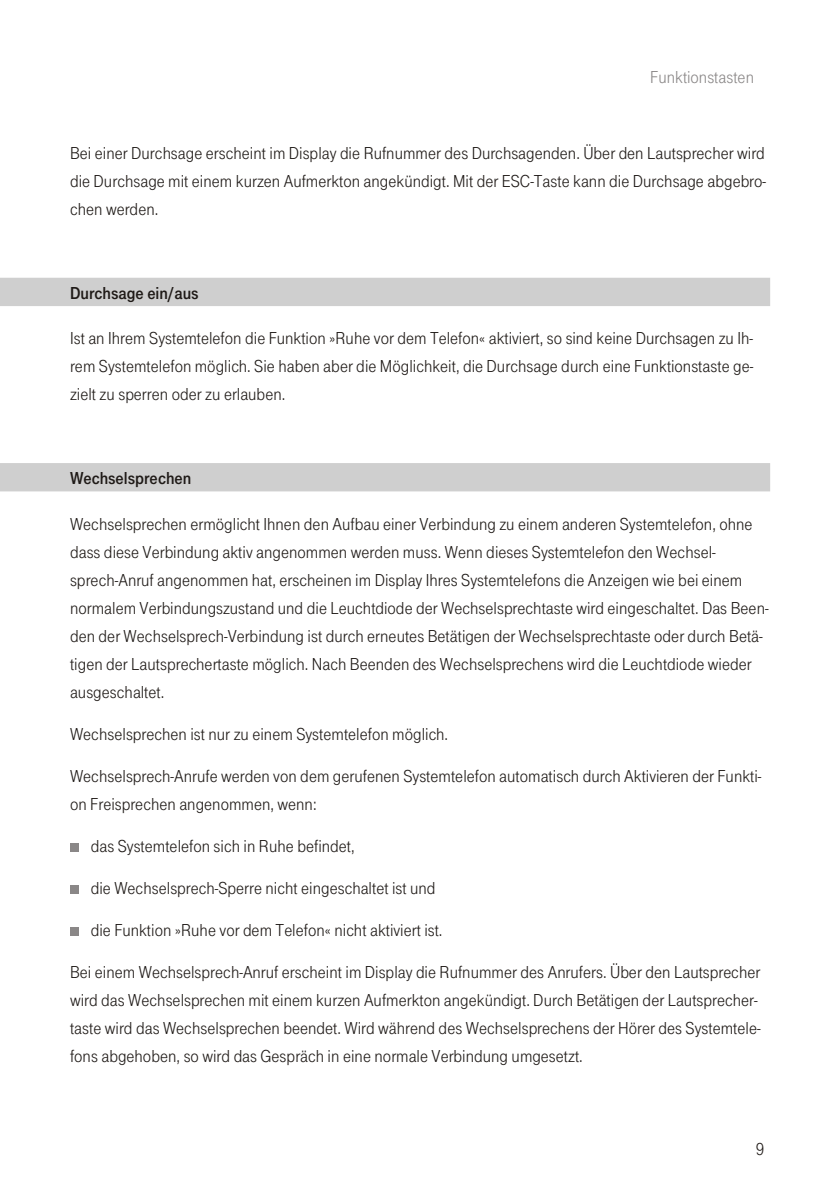
<style>
.page{position:relative;width:840px;height:1192px;background:#fff}
.page>*{position:absolute;margin:0;border:0;box-sizing:border-box;transform-origin:0 0}
.t1{font:60px "Tele Logo";color:#8a8787}
.t2{font:18px/28px "Tele Grotesk Norm";letter-spacing:.005em;color:#1f1a17}
.t3{font:18px "Tele Grotesk Fett";color:#1f1a17}
.t4{font:18px "Tele Grotesk Norm";letter-spacing:.005em;color:#8a8787}
</style>
<div class="page">
<div style="left:0;top:278px;width:770px;height:28px;background:#cfcfcf"></div>
<div style="left:0;top:463px;width:770px;height:28px;background:#cfcfcf"></div>
<p class="t4" style="left:650px;top:68px;width:105px">Funk tions tas ten</p>
<p class="t2" style="left:70px;top:139px;width:698px;text-align:justify">Bei ei ner Durch sa ge er scheint im Dis play die Ruf num mer des Durch sa gen den. Über den Laut spre cher wird die Durch sa ge mit ei nem kur zen Auf merk ton an ge kün digt. Mit der ESC-Tas te kann die Durch sa ge ab ge bro - chen wer den.</p>
<p class="t3" style="left:70px;top:285px;width:130px">Durchsage ein/aus</p>
<p class="t2" style="left:70px;top:325px;width:685px;text-align:justify">Ist an Ih rem Sys tem te le fon die Funk ti on »Ruhe vor dem Te le fon« ak ti viert, so sind keine Durch sa gen zu Ih - rem Sys tem te le fon mög lich. Sie ha ben aber die Mög lich keit, die Durch sa ge durch eine Funk tions tas te ge - zielt zu sper ren oder zu er lau ben.</p>
<p class="t3" style="left:70px;top:470px;width:123px">Wechselsprechen</p>
<p class="t2" style="left:70px;top:510px;width:700px">Wech sel spre chen er mög licht Ih nen den Auf bau ei ner Ver bin dung zu ei nem an de ren Sys tem te le fon, ohne dass die se Ver bin dung ak tiv an ge nom men wer den muss. Wenn die ses Sys tem te le fon den Wech sel - sprech-An ruf an ge nom men hat, er schei nen im Dis play Ih res Sys tem te le fons die An zei gen wie bei ei nem<br>nor ma lem Ver bin dungs zu stand und die Leucht dio de der Wech sel sprech tas te wird ein ge schal tet. Das Been - den der Wech sel sprech-Ver bin dung ist durch er neu tes Be tä ti gen der Wech sel sprech tas te oder durch Be tä - ti gen der Laut spre cher tas te mög lich. Nach Been den des Wech sel spre chens wird die Leucht dio de wie der aus ge schal tet.</p>
<p class="t2" style="left:70px;top:720px;width:380px">Wech sel spre chen ist nur zu ei nem Sys tem te le fon mög lich.</p>
<p class="t2" style="left:70px;top:762px;width:693px">Wech sel sprech-An ru fe wer den von dem ge ru fe nen Sys tem te le fon au to ma tisch durch Ak ti vie ren der Funk ti&shy;on Frei spre chen an ge nom men, wenn:</p>
<h1 class="t1" style="left:62px;top:816px;width:27px">=</h1>
<p class="t2" style="left:91px;top:832px;width:265px">das Sys tem te le fon sich in Ruhe be fin det,</p>
<h1 class="t1" style="left:62px;top:858px;width:27px">=</h1>
<p class="t2" style="left:91px;top:874px;width:346px">die Wech sel sprech-Sper re nicht ein ge schal tet ist und</p>
<h1 class="t1" style="left:62px;top:900px;width:27px">=</h1>
<p class="t2" style="left:91px;top:916px;width:353px">die Funk ti on »Ruhe vor dem Te le fon« nicht ak ti viert ist.</p>
<p class="t2" style="left:70px;top:958px;width:692px">Bei ei nem Wech sel sprech-An ruf er scheint im Dis play die Ruf num mer des An ru fers. Über den Laut spre cher wird das Wech sel spre chen mit ei nem kur zen Auf merk ton an ge kün digt. Durch Be tä ti gen der Laut spre cher - tas te wird das Wech sel spre chen been det. Wird wäh rend des Wech sel spre chens der Hö rer des Sys tem te le - fons ab ge ho ben, so wird das Ge spräch in eine nor ma le Ver bin dung um ge setzt.</p>
<p class="t2" style="left:756px;top:1135px;width:10px">9</p>
</div>
